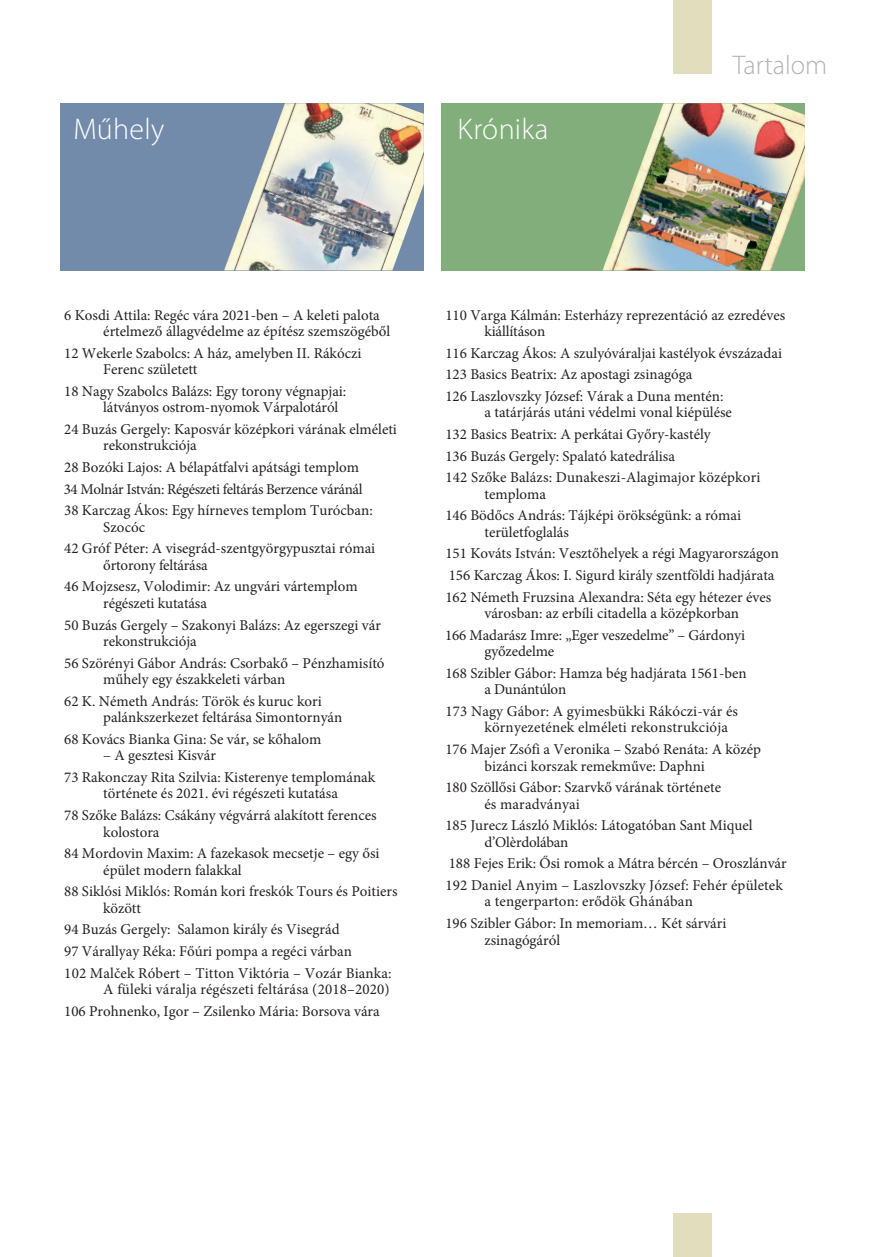
<style>
.page{position:relative;width:887px;height:1257px;background:#fff}
.page>*{position:absolute;margin:0;border:0;box-sizing:border-box;transform-origin:0 0}
.t1{font:300 30px "Myriad Pro";letter-spacing:.01em;color:#fff}
.t2{font:300 27px "Myriad Pro";color:#b2b3b7}
.t3{font:15px/21.6px "Minion Pro";color:#231f20}
</style>
<div class="page">
<div style="left:673px;top:0;width:38px;height:74px;background:#e2debd"></div>
<div style="left:673px;top:1213px;width:38px;height:44px;background:#e2debd"></div>
<div style="left:61px;top:103px;width:363px;height:167px;background:#728baa"></div>
<img style="left:261px;top:103px;width:136px;height:66px">
<img style="left:336px;top:104px;width:88px;height:166px">
<img style="left:224px;top:169px;width:136px;height:101px">
<div style="left:442px;top:103px;width:363px;height:167px;background:#82ae7b"></div>
<img style="left:639px;top:103px;width:136px;height:66px">
<img style="left:714px;top:104px;width:91px;height:166px">
<img style="left:602px;top:169px;width:136px;height:101px">
<h1 class="t1" style="left:74px;top:110px;width:92px">Műhely</h1>
<h1 class="t1" style="left:458px;top:110px;width:92px">Krónika</h1>
<h2 class="t2" style="left:733px;top:48px;width:96px">Tartalom</h2>
<p class="t3" style="left:103px;top:307px;width:289px;line-height:16.5px;text-indent:-39px">6 Kosdi Attila: Regéc vára 2021-ben – A keleti palota értelmező állagvédelme az építész szemszögéből</p>
<p class="t3" style="left:103px;top:345px;width:260px;line-height:16.5px;text-indent:-39px">12 Wekerle Szabolcs: A ház, amelyben II. Rákóczi<br>Ferenc született</p>
<p class="t3" style="left:103px;top:383px;width:245px;line-height:16.5px;text-indent:-39px">18 Nagy Szabolcs Balázs: Egy torony végnapjai: látványos ostrom-nyomok Várpalotáról</p>
<p class="t3" style="left:103px;top:421px;width:295px;line-height:16.5px;text-indent:-39px">24 Buzás Gergely: Kaposvár középkori várának elméleti rekonstrukciója</p>
<p class="t3" style="left:64px;top:456px;width:310px">28 Bozóki Lajos: A bélapátfalvi apátsági templom<br>34 Molnár István: Régészeti feltárás Berzence váránál<br>38 Karczag Ákos: Egy hírneves templom Turócban:</p>
<p class="t3" style="left:64px;top:516px;width:313px;text-indent:39px">Szocóc<br>42 Gróf Péter: A visegrád-szentgyörgypusztai római</p>
<p class="t3" style="left:64px;top:554px;width:295px;text-indent:39px">őrtorony feltárása<br>46 Mojzsesz, Volodimir: Az ungvári vártemplom</p>
<p class="t3" style="left:64px;top:592px;width:318px;text-indent:39px">régészeti kutatása<br>50 Buzás Gergely – Szakonyi Balázs: Az egerszegi vár</p>
<p class="t3" style="left:64px;top:630px;width:322px;text-indent:39px">rekonstrukciója<br>56 Szörényi Gábor András: Csorbakő – Pénzhamisító</p>
<p class="t3" style="left:64px;top:669px;width:259px;text-align:center">műhely egy északkeleti várban<br>62 K. Németh András: Török és kuruc kori</p>
<p class="t3" style="left:64px;top:707px;width:280px;text-indent:39px">palánkszerkezet feltárása Simontornyán<br>68 Kovács Bianka Gina: Se vár, se kőhalom</p>
<p class="t3" style="left:64px;top:745px;width:313px;text-indent:39px">– A gesztesi Kisvár<br>73 Rakonczay Rita Szilvia: Kisterenye templomának</p>
<p class="t3" style="left:64px;top:783px;width:314px;text-align:center">története és 2021. évi régészeti kutatása<br>78 Szőke Balázs: Csákány végvárrá alakított ferences</p>
<p class="t3" style="left:64px;top:821px;width:317px;text-indent:39px">kolostora<br>84 Mordovin Maxim: A fazekasok mecsetje – egy ősi</p>
<p class="t3" style="left:64px;top:859px;width:335px;text-indent:39px">épület modern falakkal<br>88 Siklósi Miklós: Román kori freskók Tours és Poitiers</p>
<p class="t3" style="left:64px;top:897px;width:329px;text-indent:39px">között<br>94 Buzás Gergely: Salamon király és Visegrád<br>97 Várallyay Réka: Főúri pompa a regéci várban<br>102 Malček Róbert – Titton Viktória – Vozár Bianka:</p>
<p class="t3" style="left:64px;top:978px;width:327px;text-indent:39px">A füleki váralja régészeti feltárása (2018–2020)<br>106 Prohnenko, Igor – Zsilenko Mária: Borsova vára</p>
<p class="t3" style="left:484px;top:307px;width:302px;line-height:16.5px;text-indent:-39px">110 Varga Kálmán: Esterházy reprezentáció az ezredéves kiállításon</p>
<p class="t3" style="left:445px;top:342px;width:338px">116 Karczag Ákos: A szulyóváraljai kastélyok évszázadai<br>123 Basics Beatrix: Az apostagi zsinagóga<br>126 Laszlovszky József: Várak a Duna mentén:</p>
<p class="t3" style="left:445px;top:402px;width:317px;text-indent:39px">a tatárjárás utáni védelmi vonal kiépülése<br>132 Basics Beatrix: A perkátai Győry-kastély<br>136 Buzás Gergely: Spalató katedrálisa<br>142 Szőke Balázs: Dunakeszi-Alagimajor középkori</p>
<p class="t3" style="left:445px;top:483px;width:297px;text-indent:39px">temploma<br>146 Bödőcs András: Tájképi örökségünk: a római</p>
<p class="t3" style="left:445px;top:521px;width:335px;text-indent:39px">területfoglalás<br>151 Kováts István: Vesztőhelyek a régi Magyarországon 156 Karczag Ákos: I. Sigurd király szentföldi hadjárata 162 Németh Fruzsina Alexandra: Séta egy hétezer éves</p>
<p class="t3" style="left:445px;top:602px;width:301px;text-indent:39px">városban: az erbíli citadella a középkorban<br>166 Madarász Imre: „Eger veszedelme” – Gárdonyi</p>
<p class="t3" style="left:445px;top:641px;width:303px;text-indent:39px">győzedelme<br>168 Szibler Gábor: Hamza bég hadjárata 1561-ben</p>
<p class="t3" style="left:445px;top:679px;width:294px;text-indent:39px">a Dunántúlon<br>173 Nagy Gábor: A gyimesbükki Rákóczi-vár és</p>
<p class="t3" style="left:445px;top:717px;width:317px;text-align:center">környezetének elméleti rekonstrukciója<br>176 Majer Zsófi a Veronika – Szabó Renáta: A közép</p>
<p class="t3" style="left:445px;top:755px;width:277px;text-indent:39px">bizánci korszak remekműve: Daphni<br>180 Szöllősi Gábor: Szarvkő várának története</p>
<p class="t3" style="left:445px;top:793px;width:309px;text-indent:39px">és maradványai<br>185 Jurecz László Miklós: Látogatóban Sant Miquel</p>
<p class="t3" style="left:445px;top:831px;width:343px;text-indent:39px">d’Olèrdolában<br>188 Fejes Erik: Ősi romok a Mátra bércén – Oroszlánvár<br>192 Daniel Anyim – Laszlovszky József: Fehér épületek</p>
<p class="t3" style="left:445px;top:891px;width:283px;text-align:center">a tengerparton: erődök Ghánában<br>196 Szibler Gábor: In memoriam… Két sárvári</p>
<p class="t3" style="left:484px;top:929px;width:77px">zsinagógáról</p>
</div>
